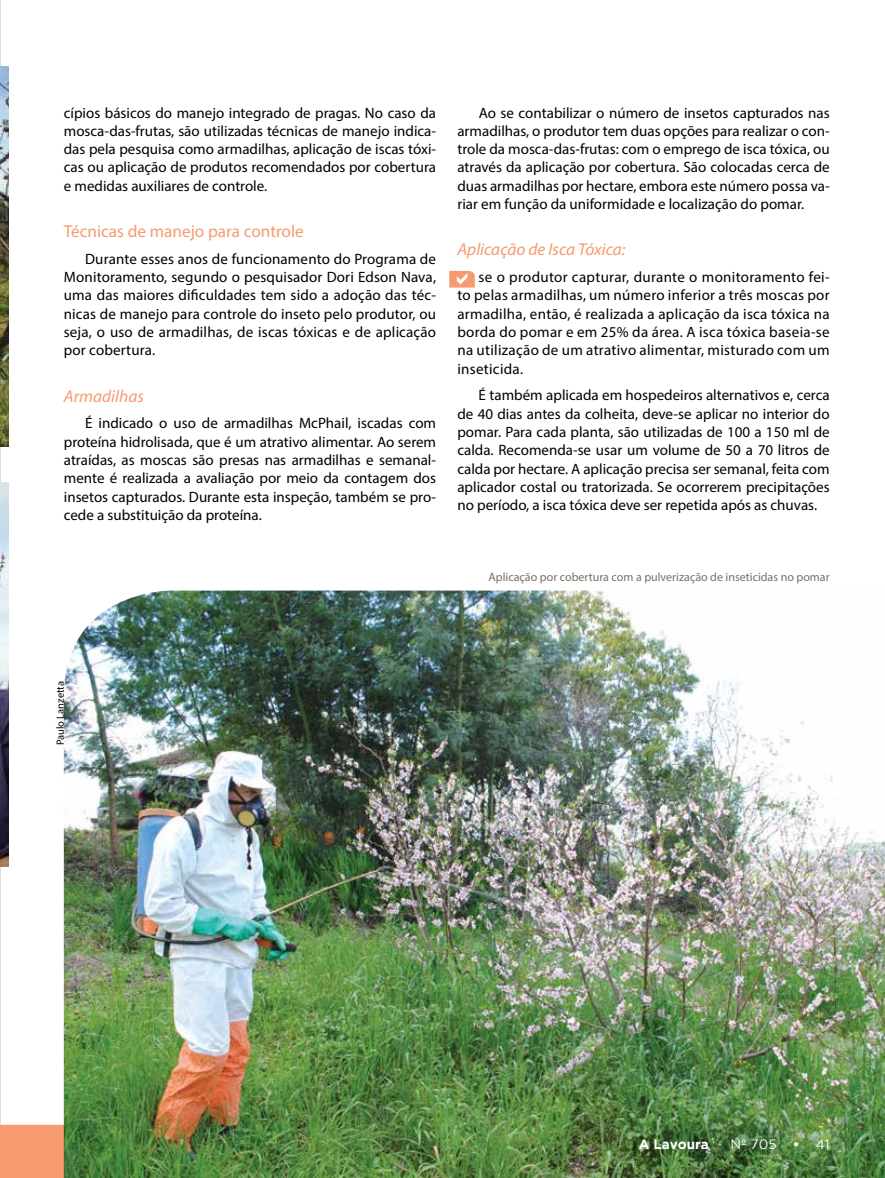
<style>
.page{position:relative;width:885px;height:1178px;background:#fff}
.page>*{position:absolute;margin:0;border:0;box-sizing:border-box;transform-origin:0 0}
.t1{font:italic 17.25px "Myriad Pro";color:#f79a6f}
.t2{font:17.25px "Myriad Pro";color:#f79a6f}
.t3{font:15px/18.3px "Myriad Pro";color:#000;text-align:justify}
.t4{font:700 13.5px "Gotham";color:#fff}
.t5{font:13.5px "Gotham";color:#fff}
.t6{font:12px "Myriad Pro";color:#7c6e66}
.t7{font:10.5px "Myriad Pro";color:#000}
.s1{font-weight:300}
.s2{font-weight:400}
</style>
<div class="page">
<div style="left:0;top:1125px;width:64px;height:53px;background:#f79a6f"></div>
<img style="left:0;top:67px;width:9px;height:380px">
<img style="left:0;top:483px;width:9px;height:384px">
<img style="left:64px;top:590px;width:820px;height:588px">
<svg style="left:449px;top:271px;width:26px;height:17px"></svg>
<p class="t3" style="left:64px;top:103px;width:374px">cípios básicos do manejo integrado de pragas. No caso da mosca-das-frutas, são utilizadas técnicas de manejo indica&shy;das pela pesquisa como armadilhas, aplicação de iscas tóxi&shy;cas ou aplicação de produtos recomendados por cobertura e medidas auxiliares de controle.</p>
<p class="t2" style="left:64px;top:221px;width:241px">Técnicas de manejo para controle</p>
<p class="t3" style="left:64px;top:249px;width:374px;text-indent:21px">Durante esses anos de funcionamento do Programa de Monitoramento, segundo o pesquisador Dori Edson Nava, uma das maiores dificuldades tem sido a adoção das téc&shy;nicas de manejo para controle do inseto pelo produtor, ou seja, o uso de armadilhas, de iscas tóxicas e de aplicação por cobertura.</p>
<p class="t1" style="left:64px;top:385px;width:81px">Armadilhas</p>
<p class="t3" style="left:64px;top:414px;width:374px;text-indent:21px">É indicado o uso de armadilhas McPhail, iscadas com proteína hidrolisada, que é um atrativo alimentar. Ao serem atraídas, as moscas são presas nas armadilhas e semanal&shy;mente é realizada a avaliação por meio da contagem dos insetos capturados. Durante esta inspeção, também se pro&shy;cede a substituição da proteína.</p>
<p class="t3" style="left:457px;top:103px;width:374px;text-indent:21px">Ao se contabilizar o número de insetos capturados nas armadilhas, o produtor tem duas opções para realizar o con&shy;trole da mosca-das-frutas: com o emprego de isca tóxica, ou através da aplicação por cobertura. São colocadas cerca de duas armadilhas por hectare, embora este número possa va&shy;riar em função da uniformidade e localização do pomar.</p>
<p class="t1" style="left:457px;top:239px;width:169px">Aplicação de Isca Tóxica:</p>
<p class="t3" style="left:457px;top:268px;width:374px;text-indent:21px">se o produtor capturar, durante o monitoramento fei&shy;to pelas armadilhas, um número inferior a três moscas por armadilha, então, é realizada a aplicação da isca tóxica na borda do pomar e em 25% da área. A isca tóxica baseia-se na utilização de um atrativo alimentar, misturado com um inseticida.</p>
<p class="t3" style="left:457px;top:386px;width:374px;text-indent:21px">É também aplicada em hospedeiros alternativos e, cerca de 40 dias antes da colheita, deve-se aplicar no interior do pomar. Para cada planta, são utilizadas de 100 a 150 ml de calda. Recomenda-se usar um volume de 50 a 70 litros de calda por hectare. A aplicação precisa ser semanal, feita com aplicador costal ou tratorizada. Se ocorrerem precipitações no período, a isca tóxica deve ser repetida após as chuvas.</p>
<p class="t6" style="left:488px;top:569px;width:342px">Aplicação por cobertura com a pulverização de inseticidas no pomar</p>
<p class="t7" style="left:54px;top:745px;width:66px;rotate:-90deg">Paulo Lanzetta</p>
<p class="t5" style="left:678px;top:1136px;width:100px"><span class="s1">-</span> Nº 705/2014</p>
<p class="t4" style="left:638px;top:1136px;width:192px">A Lavoura <span class="s1">-</span> <span class="s2">Nº 705</span> • <span class="s2">41</span></p>
</div>
